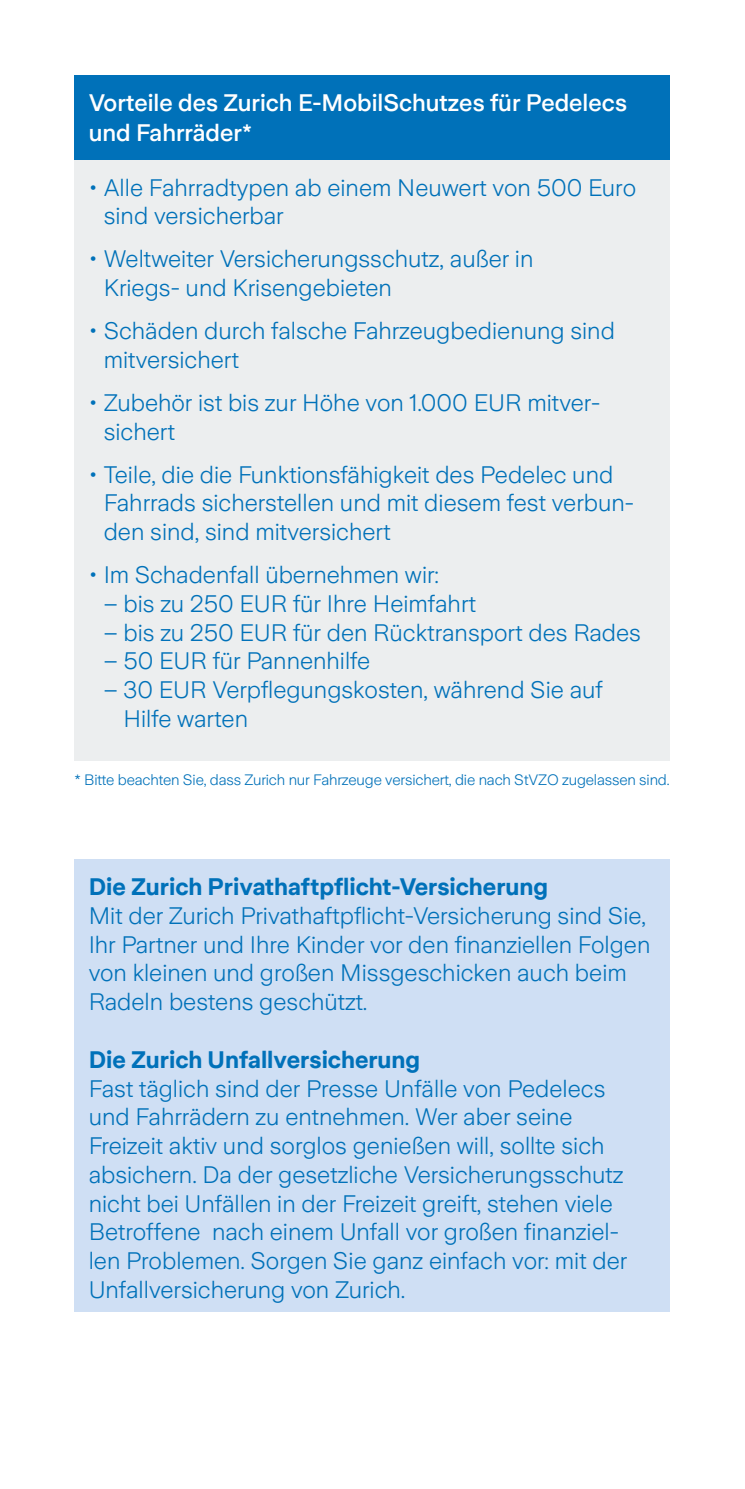
<style>
.page{position:relative;width:745px;height:1489px;background:#fff}
.page>*{position:absolute;margin:0;border:0;box-sizing:border-box;transform-origin:0 0}
.t1{font:300 23.75px/28.8px "Zurich Sans";color:#0071b9}
.t2{font:700 23.75px "Zurich Sans";color:#0071b9}
.t3{font:500 23.75px/30px "Zurich Sans";color:#fff}
.t4{font:300 15px "Zurich Sans";letter-spacing:-.01em;color:#0071b9}
</style>
<div class="page">
<div style="left:74px;top:75px;width:596px;height:85px;background:#0071b9"></div>
<div style="left:74px;top:859px;width:596px;height:452px;background:#cfdff4"></div>
<div style="left:74px;top:160px;width:596px;height:600px;background:#eceeef"></div>
<p class="t3" style="left:89px;top:88px;width:539px">Vorteile des Zurich E-MobilSchutzes für Pedelecs und Fahrräder*</p>
<p class="t1" style="left:104px;top:173px;width:533px;text-indent:-15px">• Alle Fahrradtypen ab einem Neuwert von 500 Euro sind versicherbar</p>
<p class="t1" style="left:104px;top:245px;width:431px;text-indent:-15px">• Weltweiter Versicherungsschutz, außer in<br>Kriegs- und Krisengebieten</p>
<p class="t1" style="left:104px;top:317px;width:512px;text-indent:-15px">• Schäden durch falsche Fahrzeugbedienung sind mitversichert</p>
<p class="t1" style="left:104px;top:388px;width:496px;text-indent:-15px">• Zubehör ist bis zur Höhe von 1.000 EUR mitver&shy;sichert</p>
<p class="t1" style="left:104px;top:460px;width:531px;text-indent:-15px">• Teile, die die Funktionsfähigkeit des Pedelec und<br>Fahrrads sicherstellen und mit diesem fest verbun&shy;den sind, sind mitversichert</p>
<p class="t1" style="left:89px;top:561px;width:351px">• Im Schadenfall übernehmen wir:</p>
<p class="t1" style="left:104px;top:589px;width:373px">– bis zu 250 EUR für Ihre Heimfahrt</p>
<p class="t1" style="left:104px;top:618px;width:538px">– bis zu 250 EUR für den Rücktransport des Rades</p>
<p class="t1" style="left:104px;top:647px;width:268px">– 50 EUR für Pannenhilfe</p>
<p class="t1" style="left:123px;top:676px;width:480px;text-indent:-20px">– 30 EUR Verpflegungskosten, während Sie auf<br>Hilfe warten</p>
<p class="t4" style="left:74px;top:771px;width:596px">* Bitte beachten Sie, dass Zurich nur Fahrzeuge versichert, die nach StVZO zugelassen sind.</p>
<p class="t2" style="left:89px;top:873px;width:460px">Die Zurich Privathaftpflicht-Versicherung</p>
<p class="t1" style="left:89px;top:901px;width:563px">Mit der Zurich Privathaftpflicht-Versicherung sind Sie, Ihr Partner und Ihre Kinder vor den finanziellen Folgen von kleinen und großen Missgeschicken auch beim Radeln bestens geschützt.</p>
<p class="t2" style="left:89px;top:1046px;width:333px">Die Zurich Unfallversicherung</p>
<p class="t1" style="left:89px;top:1074px;width:539px">Fast täglich sind der Presse Unfälle von Pedelecs und Fahrrädern zu entnehmen. Wer aber seine Freizeit aktiv und sorglos genießen will, sollte sich absichern. Da der gesetzliche Versicherungsschutz nicht bei Unfällen in der Freizeit greift, stehen viele Betroffene nach einem Unfall vor großen finanziel&shy;len Problemen. Sorgen Sie ganz einfach vor: mit der Unfallversicherung von Zurich.</p>
</div>
